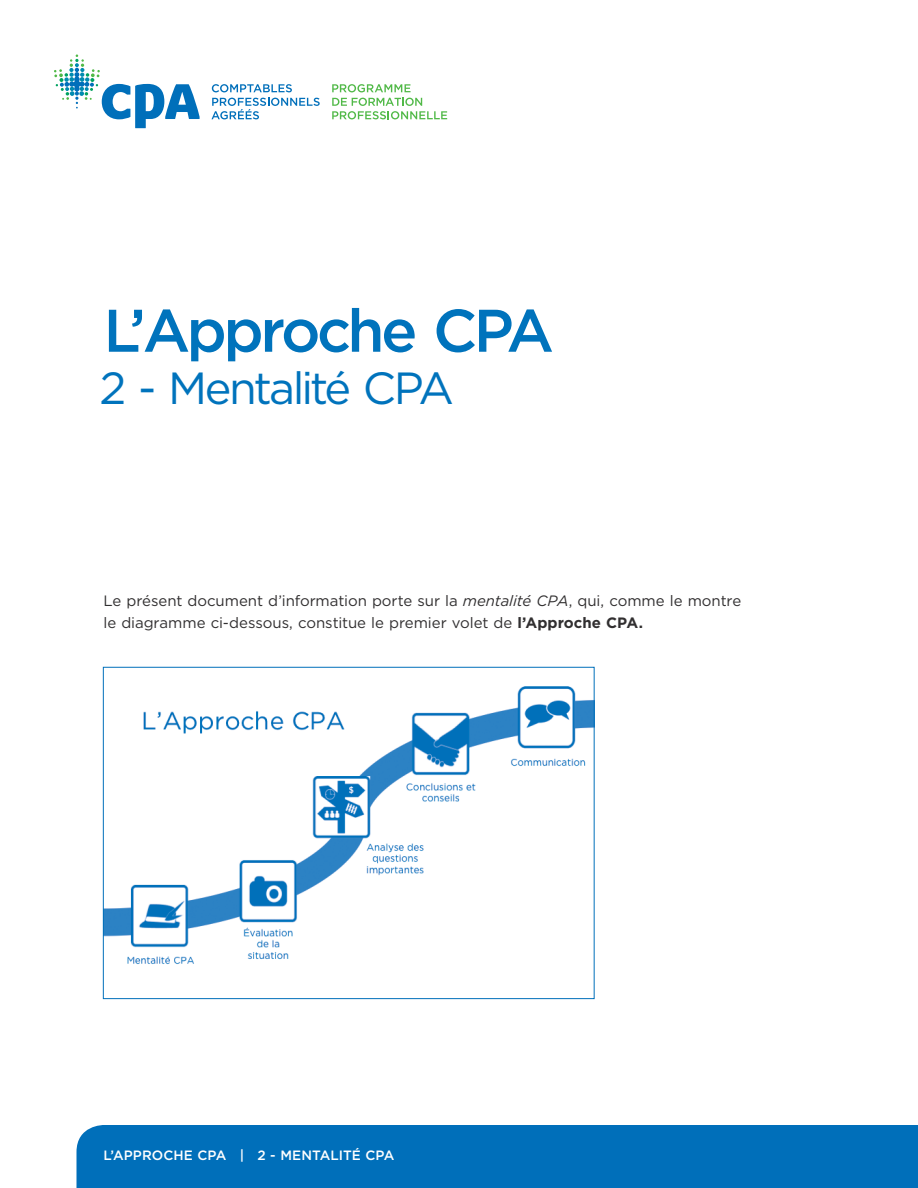
<style>
.page{position:relative;width:918px;height:1188px;background:#fff}
.page>*{position:absolute;margin:0;border:0;box-sizing:border-box;transform-origin:0 0}
.t1{font:500 60px "Gotham";letter-spacing:-.06em;color:#0073bc}
.t2{font:45px "Gotham";letter-spacing:-.06em;color:#0073bc}
.t3{font:15px/22.5px "Gotham";letter-spacing:-.005em;color:#312f30}
.t4{font:500 13.5px "Gotham";letter-spacing:.005em;color:#fff}
.s1{font-style:italic}
.s2{font-weight:700}
</style>
<div class="page">
<div style="left:76px;top:1125px;width:842px;height:63px;background:#006fba"></div>
<svg style="left:212px;top:84px;width:80px;height:8px"></svg>
<svg style="left:212px;top:98px;width:108px;height:21px"></svg>
<svg style="left:332px;top:84px;width:79px;height:8px"></svg>
<svg style="left:332px;top:98px;width:115px;height:21px"></svg>
<svg style="left:54px;top:54px;width:146px;height:74px"></svg>
<img style="left:105px;top:686px;width:488px;height:278px">
<div style="left:103px;top:667px;width:492px;height:332px;border:1px solid #006fba"></div>
<h1 class="t1" style="left:104px;top:291px;width:452px">L’APPROCHE CPA</h1>
<h2 class="t2" style="left:99px;top:360px;width:356px">2 - Mentalité CPA</h2>
<p class="t3" style="left:104px;top:589px;width:639px">Le présent document d’information porte sur la <span class="s1">mentalité CPA</span>, qui, comme le montre le diagramme ci-dessous, constitue le premier volet de <span class="s2">l’Approche CPA.</span></p>
<p class="t4" style="left:104px;top:1146px;width:292px">L’APPROCHE CPA | 2 - MENTALITÉ CPA</p>
</div>
